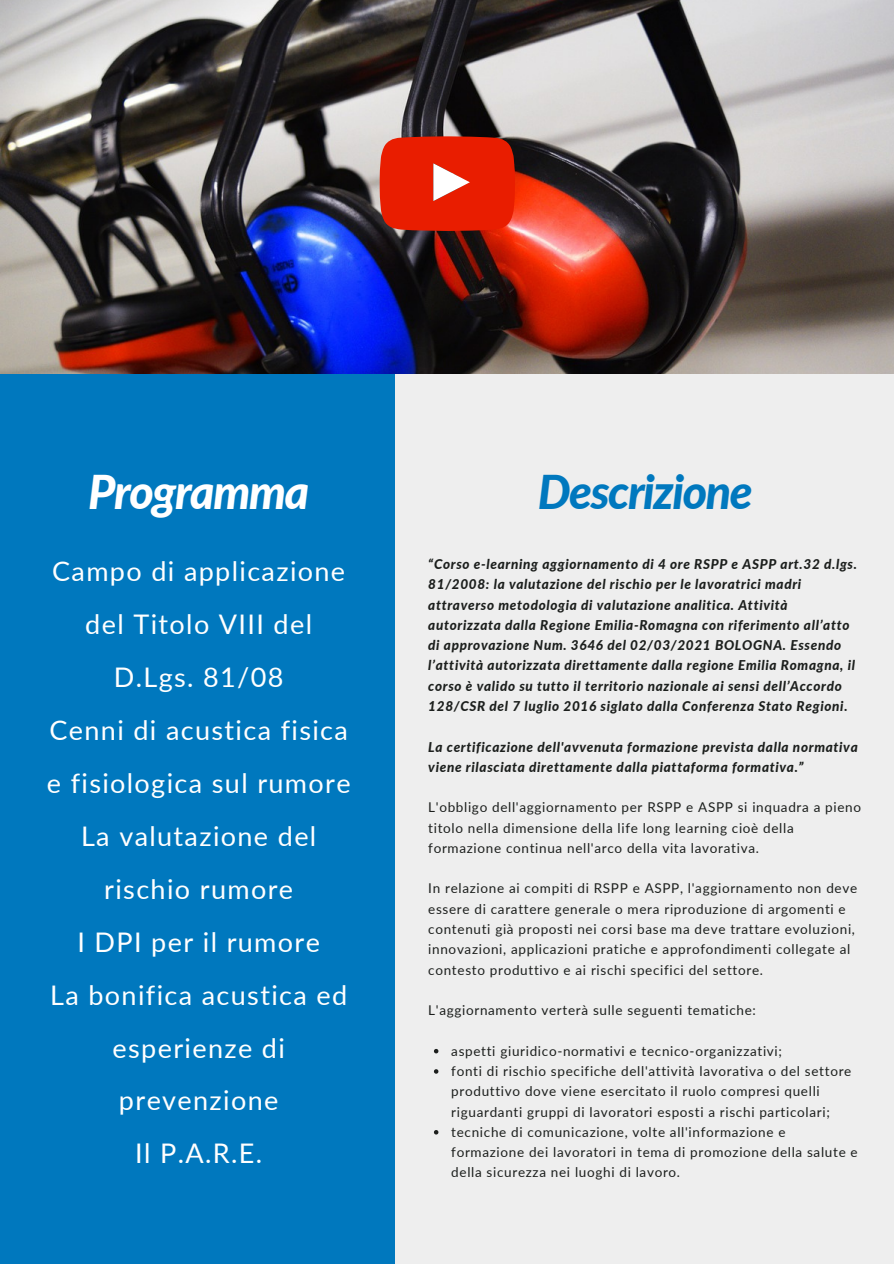
<style>
.page{position:relative;width:894px;height:1264px;background:#fff}
.page>*{position:absolute;margin:0;border:0;box-sizing:border-box;transform-origin:0 0}
.t1{font:italic 800 46.5px "Lato";letter-spacing:-.03em;color:#0078be}
.t2{font:italic 800 46.5px "Lato";letter-spacing:-.03em;color:#fff}
.t3{font:27px/52.9px "Lato";letter-spacing:.05em;color:#fff;text-align:center}
.t4{font:13.5px/20.2px "Lato";letter-spacing:.05em;color:#1c1f1d}
.t5{font:italic 800 13.5px/20.2px "Lato";letter-spacing:.05em;color:#1c1f1d}
</style>
<div class="page">
<div style="left:0;top:0;width:893px;height:1263px;background:#eee"></div>
<div style="left:0;top:332px;width:395px;height:931px;background:#0078be"></div>
<img style="left:0;top:0;width:893px;height:373px">
<svg style="left:434px;top:1049px;width:4px;height:4px"></svg>
<svg style="left:434px;top:1069px;width:4px;height:4px"></svg>
<svg style="left:434px;top:1130px;width:4px;height:4px"></svg>
<svg style="left:379px;top:136px;width:136px;height:95px;background:#e32d13"></svg>
<p class="t2" style="left:88px;top:463px;width:222px">Programma</p>
<p class="t3" style="left:52px;top:544px;width:294px">Campo di applicazione del Titolo VIII del<br>D.Lgs. 81/08</p>
<p class="t3" style="left:47px;top:703px;width:305px;text-align:left">Cenni di acustica fisica e fisiologica sul rumore</p>
<p class="t3" style="left:81px;top:808px;width:237px">La valutazione del rischio rumore</p>
<p class="t3" style="left:77px;top:914px;width:244px">I DPI per il rumore</p>
<p class="t3" style="left:50px;top:967px;width:298px">La bonifica acustica ed esperienze di prevenzione</p>
<p class="t3" style="left:135px;top:1126px;width:128px">Il P.A.R.E.</p>
<p class="t1" style="left:537px;top:463px;width:216px">Descrizione</p>
<p class="t5" style="left:428px;top:553px;width:430px">“Corso e-learning aggiornamento di 4 ore RSPP e ASPP art.32 d.lgs.<br>81/2008: la valutazione del rischio per le lavoratrici madri attraverso metodologia di valutazione analitica. Attività autorizzata dalla Regione Emilia-Romagna con riferimento all’atto di approvazione Num. 3646 del 02/03/2021 BOLOGNA. Essendo l’attività autorizzata direttamente dalla regione Emilia Romagna, il corso è valido su tutto il territorio nazionale ai sensi dell’Accordo 128/CSR del 7 luglio 2016 siglato dalla Conferenza Stato Regioni.</p>
<p class="t5" style="left:428px;top:736px;width:431px">La certificazione dell'avvenuta formazione prevista dalla normativa viene rilasciata direttamente dalla piattaforma formativa.”</p>
<p class="t4" style="left:428px;top:797px;width:434px">L'obbligo dell'aggiornamento per RSPP e ASPP si inquadra a pieno titolo nella dimensione della life long learning cioè della formazione continua nell'arco della vita lavorativa.</p>
<p class="t4" style="left:428px;top:878px;width:430px">In relazione ai compiti di RSPP e ASPP, l'aggiornamento non deve essere di carattere generale o mera riproduzione di argomenti e contenuti già proposti nei corsi base ma deve trattare evoluzioni, innovazioni, applicazioni pratiche e approfondimenti collegate al contesto produttivo e ai rischi specifici del settore.</p>
<p class="t4" style="left:428px;top:999px;width:329px">L'aggiornamento verterà sulle seguenti tematiche:</p>
<p class="t4" style="left:451px;top:1040px;width:332px">aspetti giuridico-normativi e tecnico-organizzativi;</p>
<p class="t4" style="left:451px;top:1060px;width:401px">fonti di rischio specifiche dell'attività lavorativa o del settore produttivo dove viene esercitato il ruolo compresi quelli riguardanti gruppi di lavoratori esposti a rischi particolari;</p>
<p class="t4" style="left:451px;top:1121px;width:408px">tecniche di comunicazione, volte all'informazione e formazione dei lavoratori in tema di promozione della salute e della sicurezza nei luoghi di lavoro.</p>
</div>
